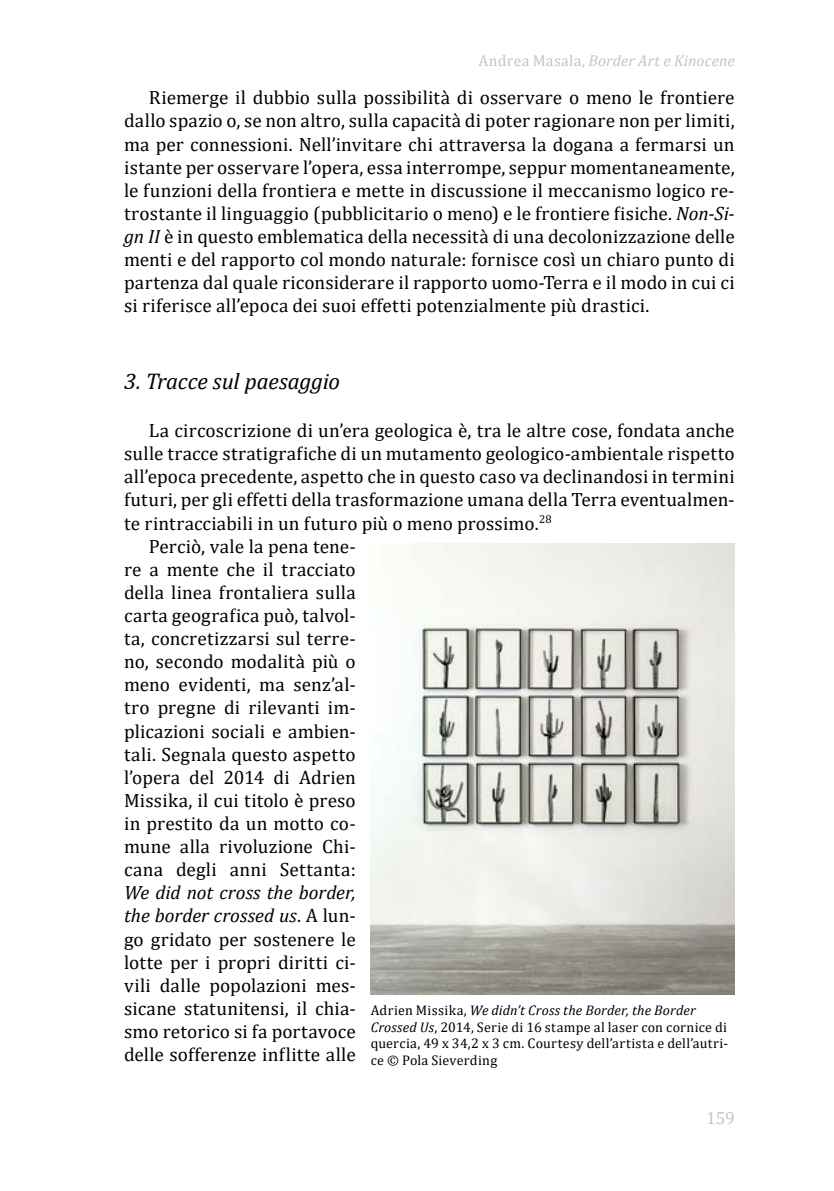
<style>
.page{position:relative;width:834px;height:1191px;background:#fff}
.page>*{position:absolute;margin:0;border:0;box-sizing:border-box;transform-origin:0 0}
.t1{font:italic 22.75px "Cambria";letter-spacing:-.01em;color:#000}
.t2{font:19.25px/23.1px "Cambria";letter-spacing:.01em;color:#000;text-align:justify}
.t3{font:17.5px "Cambria";color:#c4c4c4}
.t4{font:italic 15.75px "Cambria";letter-spacing:.005em;color:#c4c4c4}
.t5{font:14px/16.8px "Cambria";letter-spacing:.02em;color:#000}
.s1{font-style:normal}
.s2{font-style:italic}
</style>
<div class="page">
<img style="left:370px;top:543px;width:364px;height:452px">
<p class="t4" style="left:478px;top:49px;width:258px"><span class="s1">Andrea Masala,</span> Border Art e Kinocene</p>
<p class="t2" style="left:124px;top:86px;width:612px;text-indent:25px">Riemerge il dubbio sulla possibilità di osservare o meno le frontiere dallo spazio o, se non altro, sulla capacità di poter ragionare non per limiti, ma per connessioni. Nell’invitare chi attraversa la dogana a fermarsi un istante per osservare l’opera, essa interrompe, seppur momentaneamente, le funzioni della frontiera e mette in discussione il meccanismo logico re&shy;trostante il linguaggio (pubblicitario o meno) e le frontiere fisiche. <span class="s2">Non-Si&shy;gn II</span> è in questo emblematica della necessità di una decolonizzazione delle menti e del rapporto col mondo naturale: fornisce così un chiaro punto di partenza dal quale riconsiderare il rapporto uomo-Terra e il modo in cui ci si riferisce all’epoca dei suoi effetti potenzialmente più drastici.</p>
<p class="t1" style="left:124px;top:365px;width:217px">3. Tracce sul paesaggio</p>
<p class="t2" style="left:149px;top:419px;width:587px">La circoscrizione di un’era geologica è, tra le altre cose, fondata anche</p>
<p class="t2" style="left:124px;top:442px;width:612px">sulle tracce stratigrafiche di un mutamento geologico-ambientale rispetto</p>
<p class="t2" style="left:124px;top:465px;width:612px">all’epoca precedente, aspetto che in questo caso va declinandosi in termini</p>
<p class="t2" style="left:124px;top:488px;width:612px">futuri, per gli effetti della trasformazione umana della Terra eventualmen-</p>
<p class="t2" style="left:124px;top:511px;width:429px">te rintracciabili in un futuro più o meno prossimo.<sup>28</sup></p>
<p class="t2" style="left:149px;top:534px;width:208px">Perciò, vale la pena tene-</p>
<p class="t2" style="left:124px;top:557px;width:233px">re a mente che il tracciato</p>
<p class="t2" style="left:124px;top:580px;width:233px">della linea frontaliera sulla</p>
<p class="t2" style="left:124px;top:604px;width:233px">carta geografica può, talvol-</p>
<p class="t2" style="left:124px;top:627px;width:233px">ta, concretizzarsi sul terre-</p>
<p class="t2" style="left:124px;top:650px;width:233px">no, secondo modalità più o</p>
<p class="t2" style="left:124px;top:673px;width:233px">meno evidenti, ma senz’al-</p>
<p class="t2" style="left:124px;top:696px;width:233px">tro pregne di rilevanti im-</p>
<p class="t2" style="left:124px;top:719px;width:233px">plicazioni sociali e ambien-</p>
<p class="t2" style="left:124px;top:742px;width:233px">tali. Segnala questo aspetto</p>
<p class="t2" style="left:124px;top:765px;width:233px">l’opera del 2014 di Adrien</p>
<p class="t2" style="left:124px;top:788px;width:233px">Missika, il cui titolo è preso</p>
<p class="t2" style="left:124px;top:811px;width:233px">in prestito da un motto co-</p>
<p class="t2" style="left:124px;top:835px;width:233px">mune alla rivoluzione Chi-</p>
<p class="t2" style="left:124px;top:858px;width:233px">cana degli anni Settanta:</p>
<p class="t2" style="left:124px;top:881px;width:233px"><span class="s2">We did not cross the border, the border crossed us</span>. A lun&shy;go gridato per sostenere le lotte per i propri diritti ci&shy;vili dalle popolazioni mes&shy;sicane statunitensi, il chia&shy;smo retorico si fa portavoce delle sofferenze inflitte alle</p>
<p class="t5" style="left:370px;top:1001px;width:359px">Adrien Missika, <span class="s2">We didn’t Cross the Border, the Border Crossed Us</span>, 2014, Serie di 16 stampe al laser con cornice di quercia, 49 x 34,2 x 3 cm. Courtesy dell’artista e dell’autri&shy;ce © Pola Sieverding</p>
<p class="t3" style="left:706px;top:1107px;width:30px">159</p>
</div>
